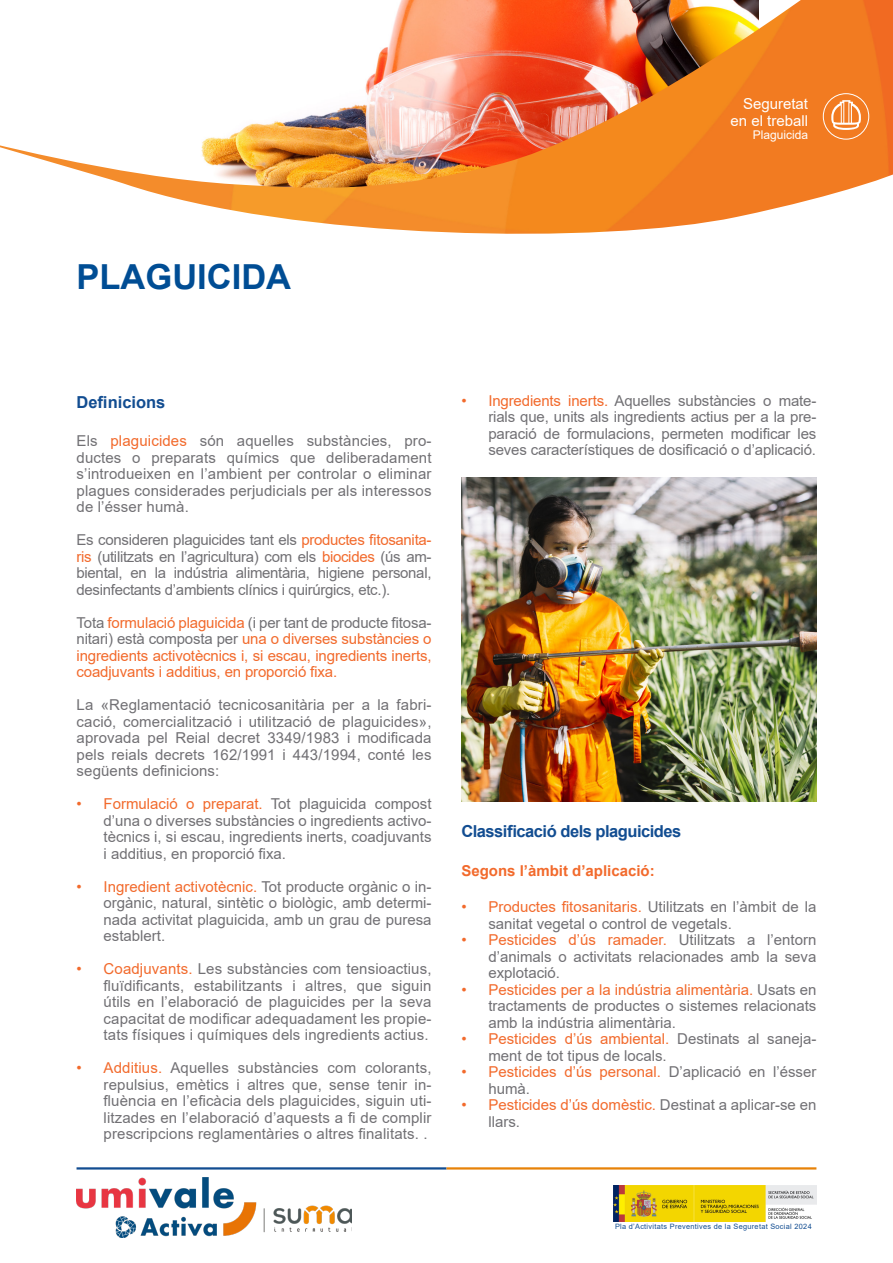
<style>
.page{position:relative;width:893px;height:1263px;background:#fff}
.page>*{position:absolute;margin:0;border:0;box-sizing:border-box;transform-origin:0 0}
.subtitulo3{font:700 34.5px "Arial";color:#004d94}
.t1{font:700 16.5px "Arial";letter-spacing:-.03em;color:#124d91}
.t2{font:700 16.5px "Arial";color:#124d91}
.t3{font:15px/16.5px "Arial";color:#717074;text-align:justify}
.t4{font:15px/16.5px "Arial";letter-spacing:-.01em;color:#f26a2c;text-align:justify}
.t5{font:700 15px "Arial";color:#f26a2c}
.t6{font:15px/16.5px "Arial";color:#fff;text-align:right}
.t7{font:12px "Arial";color:#fff}
.t8{font:7.35px "Arial";letter-spacing:.04em;color:#124d91}
.s1{color:#f26a2c}
.s2{color:#717074}
</style>
<div class="page">
<img style="left:614px;top:1185px;width:202px;height:36px">
<hr style="left:77px;top:1167px;width:369px;height:2px;background:#124d91">
<hr style="left:446px;top:1167px;width:370px;height:2px;background:#e78208">
<img style="left:77px;top:1178px;width:275px;height:59px">
<img style="left:0;top:0;width:893px;height:234px">
<svg style="left:831px;top:100px;width:30px;height:30px"></svg>
<div style="left:823px;top:93px;width:46px;height:47px;border:1px solid #fff;border-radius:50%"></div>
<img style="left:461px;top:477px;width:355px;height:324px">
<p class="t6" style="left:731px;top:96px;width:79px">Seguretat en el treball</p>
<p class="t7" style="left:753px;top:127px;width:57px">Plaguicida</p>
<p class="subtitulo3" style="left:77px;top:252px;width:216px">PLAGUICIDA</p>
<p class="t2" style="left:77px;top:391px;width:90px">Definicions</p>
<p class="t3" style="left:77px;top:433px;width:357px">Els <span class="s1">plaguicides</span> són aquelles substàncies, pro&shy;ductes o preparats químics que deliberadament s’introdueixen en l’ambient per controlar o eliminar plagues considerades perjudicials per als interessos de l’ésser humà.</p>
<p class="t3" style="left:77px;top:532px;width:357px">Es consideren plaguicides tant els <span class="s1">productes fitosanita&shy;ris</span> (utilitzats en l’agricultura) com els <span class="s1">biocides</span> (ús am&shy;biental, en la indústria alimentària, higiene personal, desinfectants d’ambients clínics i quirúrgics, etc.).</p>
<p class="t4" style="left:77px;top:614px;width:357px"><span class="s2">Tota</span> formulació plaguicida <span class="s2">(i per tant de producte fitosa&shy;nitari) està composta per</span> una o diverses substàncies o ingredients activotècnics i, si escau, ingredients inerts, coadjuvants i additius, en proporció fixa.</p>
<p class="t3" style="left:77px;top:697px;width:357px">La «Reglamentació tecnicosanitària per a la fabri&shy;cació, comercialització i utilització de plaguicides», aprovada pel Reial decret 3349/1983 i modificada pels reials decrets 162/1991 i 443/1994, conté les següents definicions:</p>
<p class="t3" style="left:104px;top:796px;width:330px;text-indent:-27px"><span class="s1">• Formulació o preparat.</span> Tot plaguicida compost d’una o diverses substàncies o ingredients activo&shy;tècnics i, si escau, ingredients inerts, coadjuvants i additius, en proporció fixa.</p>
<p class="t3" style="left:104px;top:878px;width:330px;text-indent:-27px"><span class="s1">• Ingredient activotècnic.</span> Tot producte orgànic o in&shy;orgànic, natural, sintètic o biològic, amb determi&shy;nada activitat plaguicida, amb un grau de puresa establert.</p>
<p class="t3" style="left:104px;top:961px;width:330px;text-indent:-27px"><span class="s1">• Coadjuvants.</span> Les substàncies com tensioactius, fluïdificants, estabilitzants i altres, que siguin útils en l’elaboració de plaguicides per la seva capacitat de modificar adequadament les propie&shy;tats físiques i químiques dels ingredients actius.</p>
<p class="t3" style="left:104px;top:1060px;width:330px;text-indent:-27px"><span class="s1">• Additius.</span> Aquelles substàncies com colorants, repulsius, emètics i altres que, sense tenir in&shy;fluència en l’eficàcia dels plaguicides, siguin uti&shy;litzades en l’elaboració d’aquests a fi de complir prescripcions reglamentàries o altres finalitats. .</p>
<p class="t3" style="left:488px;top:392px;width:330px;text-indent:-27px"><span class="s1">• Ingredients inerts.</span> Aquelles substàncies o mate&shy;rials que, units als ingredients actius per a la pre&shy;paració de formulacions, permeten modificar les seves característiques de dosificació o d’aplicació.</p>
<p class="t1" style="left:461px;top:819px;width:221px">Classificació dels plaguicides</p>
<p class="t5" style="left:461px;top:860px;width:195px">Segons l’àmbit d’aplicació:</p>
<p class="t3" style="left:488px;top:899px;width:330px;text-indent:-27px"><span class="s1">• Productes fitosanitaris.</span> Utilitzats en l’àmbit de la sanitat vegetal o control de vegetals.</p>
<p class="t3" style="left:488px;top:932px;width:330px;text-indent:-27px"><span class="s1">• Pesticides d’ús ramader.</span> Utilitzats a l’entorn d’animals o activitats relacionades amb la seva explotació.</p>
<p class="t3" style="left:488px;top:981px;width:330px;text-indent:-27px"><span class="s1">• Pesticides per a la indústria alimentària.</span> Usats en tractaments de productes o sistemes relacionats amb la indústria alimentària.</p>
<p class="t3" style="left:488px;top:1031px;width:330px;text-indent:-27px"><span class="s1">• Pesticides d’ús ambiental.</span> Destinats al saneja&shy;ment de tot tipus de locals.</p>
<p class="t3" style="left:488px;top:1064px;width:330px;text-indent:-27px"><span class="s1">• Pesticides d’ús personal.</span> D’aplicació en l’ésser humà.</p>
<p class="t3" style="left:488px;top:1097px;width:330px;text-indent:-27px"><span class="s1">• Pesticides d’ús domèstic.</span> Destinat a aplicar-se en llars.</p>
<p class="t8" style="left:615px;top:1221px;width:198px">Pla d’Activitats Preventives de la Seguretat Social 2024</p>
</div>
